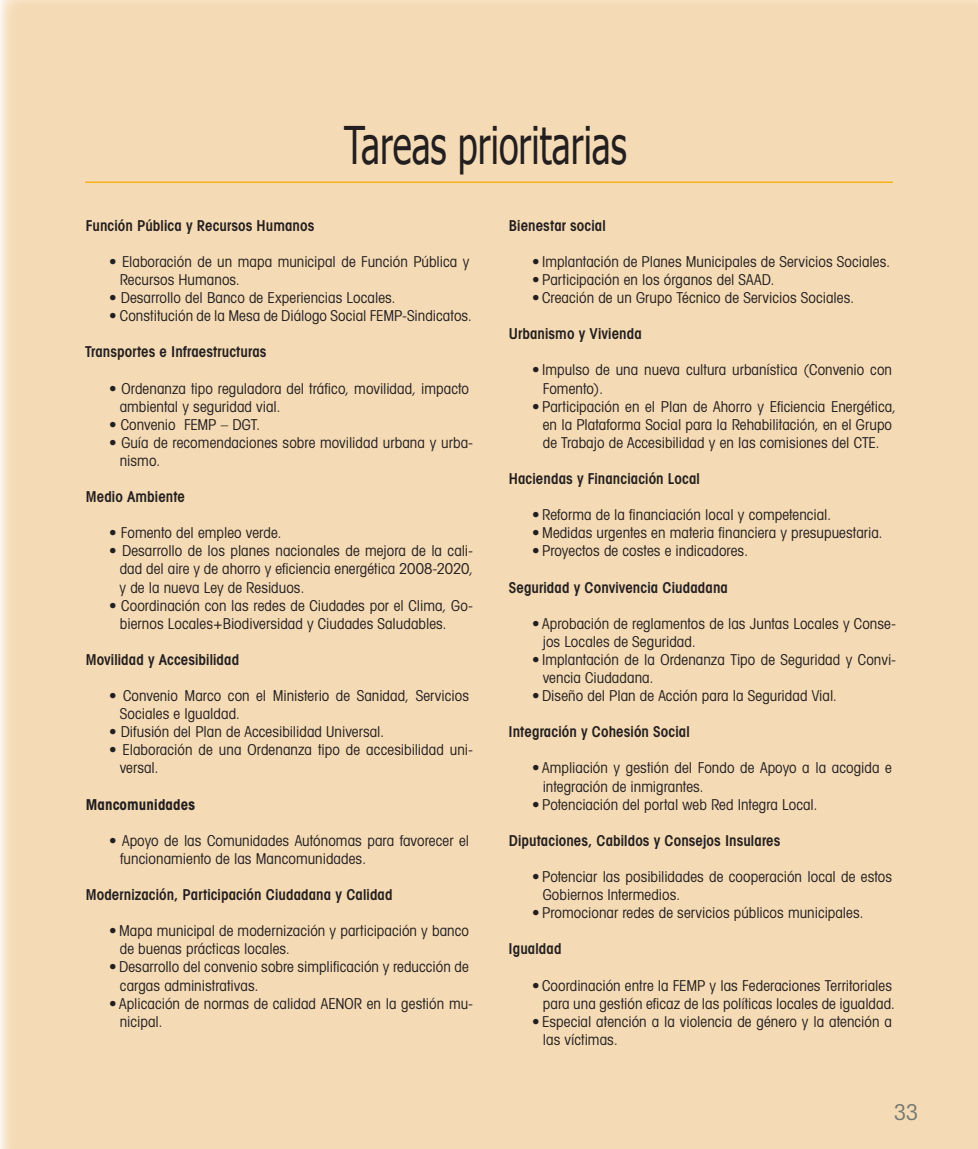
<style>
.page{position:relative;width:978px;height:1149px;background:#fff}
.page>*{position:absolute;margin:0;border:0;box-sizing:border-box;transform-origin:0 0}
.t1{font:51.9px "Tahoma";color:#231f20;scale:.69 1}
.t2{font:condensed 21.75px "Avant Garde";color:#727773}
.parrafo_texto_artiuc{font:condensed 15px/18.1px "Avant Garde";letter-spacing:.005em;color:#231f20}
.parrafo_texto_artiuc-2{font:600 condensed 15px "Avant Garde";letter-spacing:.005em;color:#231f20}
.parrafo_texto_artiuc-3{font:700 condensed 15px "Avant Garde";letter-spacing:.005em;color:#231f20}
</style>
<div class="page">
<div style="left:0;top:0;width:978px;height:1148px;background:#f5dbb5"></div>
<hr style="left:85px;top:181px;width:808px;height:2px;background:#f7b118">
<p class="t1" style="left:344px;top:112px;width:411px">Tareas prioritarias</p>
<p class="parrafo_texto_artiuc-2" style="left:86px;top:216px;width:230px">Función Pública y Recursos Humanos</p>
<p class="parrafo_texto_artiuc" style="left:120px;top:252px;width:351px;text-indent:-11px">• Elaboración de un mapa municipal de Función Pública y<br>Recursos Humanos.</p>
<p class="parrafo_texto_artiuc" style="left:109px;top:288px;width:288px">• Desarrollo del Banco de Experiencias Locales.</p>
<p class="parrafo_texto_artiuc" style="left:109px;top:306px;width:365px">• Constitución de la Mesa de Diálogo Social FEMP-Sindicatos.</p>
<p class="parrafo_texto_artiuc-2" style="left:85px;top:343px;width:183px">Transportes e Infraestructuras</p>
<p class="parrafo_texto_artiuc" style="left:120px;top:379px;width:351px;text-indent:-11px">• Ordenanza tipo reguladora del tráfico, movilidad, impacto ambiental y seguridad vial.</p>
<p class="parrafo_texto_artiuc" style="left:109px;top:415px;width:153px">• Convenio FEMP – DGT.</p>
<p class="parrafo_texto_artiuc" style="left:120px;top:433px;width:355px;text-indent:-11px">• Guía de recomendaciones sobre movilidad urbana y urba&shy;nismo.</p>
<p class="parrafo_texto_artiuc-2" style="left:86px;top:487px;width:101px">Medio Ambiente</p>
<p class="parrafo_texto_artiuc" style="left:109px;top:523px;width:174px">• Fomento del empleo verde.</p>
<p class="parrafo_texto_artiuc" style="left:120px;top:541px;width:355px;text-align:justify;text-indent:-10px">• Desarrollo de los planes nacionales de mejora de la cali&shy;dad del aire y de ahorro y eficiencia energética 2008-2020, y de la nueva Ley de Residuos.</p>
<p class="parrafo_texto_artiuc" style="left:120px;top:595px;width:355px;text-indent:-11px">• Coordinación con las redes de Ciudades por el Clima, Go&shy;biernos Locales+Biodiversidad y Ciudades Saludables.</p>
<p class="parrafo_texto_artiuc-2" style="left:86px;top:650px;width:155px">Movilidad y Accesibilidad</p>
<p class="parrafo_texto_artiuc" style="left:120px;top:686px;width:351px;text-indent:-11px">• Convenio Marco con el Ministerio de Sanidad, Servicios<br>Sociales e Igualdad.</p>
<p class="parrafo_texto_artiuc" style="left:109px;top:722px;width:277px">• Difusión del Plan de Accesibilidad Universal.</p>
<p class="parrafo_texto_artiuc" style="left:120px;top:740px;width:355px;text-indent:-11px">• Elaboración de una Ordenanza tipo de accesibilidad uni&shy;versal.</p>
<p class="parrafo_texto_artiuc-3" style="left:86px;top:794px;width:111px">Mancomunidades</p>
<p class="parrafo_texto_artiuc" style="left:120px;top:830px;width:351px;text-indent:-11px">• Apoyo de las Comunidades Autónomas para favorecer el funcionamiento de las Mancomunidades.</p>
<p class="parrafo_texto_artiuc-2" style="left:86px;top:885px;width:308px">Modernización, Participación Ciudadana y Calidad</p>
<p class="parrafo_texto_artiuc" style="left:120px;top:921px;width:351px;text-indent:-11px">• Mapa municipal de modernización y participación y banco de buenas prácticas locales.</p>
<p class="parrafo_texto_artiuc" style="left:120px;top:957px;width:350px;text-indent:-11px">• Desarrollo del convenio sobre simplificación y reducción de cargas administrativas.</p>
<p class="parrafo_texto_artiuc" style="left:120px;top:993px;width:355px;text-indent:-11px">• Aplicación de normas de calidad AENOR en la gestión mu&shy;nicipal.</p>
<p class="parrafo_texto_artiuc-2" style="left:509px;top:216px;width:98px">Bienestar social</p>
<p class="parrafo_texto_artiuc" style="left:532px;top:252px;width:360px">• Implantación de Planes Municipales de Servicios Sociales.</p>
<p class="parrafo_texto_artiuc" style="left:532px;top:270px;width:244px">• Participación en los órganos del SAAD.</p>
<p class="parrafo_texto_artiuc" style="left:532px;top:288px;width:324px">• Creación de un Grupo Técnico de Servicios Sociales.</p>
<p class="parrafo_texto_artiuc-2" style="left:509px;top:324px;width:135px">Urbanismo y Vivienda</p>
<p class="parrafo_texto_artiuc" style="left:543px;top:360px;width:351px;text-indent:-11px">• Impulso de una nueva cultura urbanística (Convenio con<br>Fomento).</p>
<p class="parrafo_texto_artiuc" style="left:532px;top:397px;width:366px;text-align:center">• Participación en el Plan de Ahorro y Eficiencia Energética, en la Plataforma Social para la Rehabilitación, en el Grupo de Trabajo de Accesibilidad y en las comisiones del CTE.</p>
<p class="parrafo_texto_artiuc-2" style="left:509px;top:469px;width:193px">Haciendas y Financiación Local</p>
<p class="parrafo_texto_artiuc" style="left:532px;top:505px;width:301px">• Reforma de la financiación local y competencial.</p>
<p class="parrafo_texto_artiuc" style="left:532px;top:523px;width:352px">• Medidas urgentes en materia financiera y presupuestaria.</p>
<p class="parrafo_texto_artiuc" style="left:532px;top:541px;width:218px">• Proyectos de costes e indicadores.</p>
<p class="parrafo_texto_artiuc-2" style="left:509px;top:578px;width:221px">Seguridad y Convivencia Ciudadana</p>
<p class="parrafo_texto_artiuc" style="left:543px;top:613px;width:355px;text-indent:-11px">• Aprobación de reglamentos de las Juntas Locales y Conse&shy;jos Locales de Seguridad.</p>
<p class="parrafo_texto_artiuc" style="left:543px;top:650px;width:355px;text-indent:-11px">• Implantación de la Ordenanza Tipo de Seguridad y Convi&shy;vencia Ciudadana.</p>
<p class="parrafo_texto_artiuc" style="left:532px;top:686px;width:306px">• Diseño del Plan de Acción para la Seguridad Vial.</p>
<p class="parrafo_texto_artiuc-2" style="left:509px;top:722px;width:183px">Integración y Cohesión Social</p>
<p class="parrafo_texto_artiuc" style="left:543px;top:758px;width:351px;text-indent:-11px">• Ampliación y gestión del Fondo de Apoyo a la acogida e integración de inmigrantes.</p>
<p class="parrafo_texto_artiuc" style="left:532px;top:794px;width:287px">• Potenciación del portal web Red Integra Local.</p>
<p class="parrafo_texto_artiuc-2" style="left:509px;top:831px;width:273px">Diputaciones, Cabildos y Consejos Insulares</p>
<p class="parrafo_texto_artiuc" style="left:543px;top:867px;width:351px;text-indent:-11px">• Potenciar las posibilidades de cooperación local de estos<br>Gobiernos Intermedios.</p>
<p class="parrafo_texto_artiuc" style="left:532px;top:903px;width:333px">• Promocionar redes de servicios públicos municipales.</p>
<p class="parrafo_texto_artiuc-2" style="left:509px;top:939px;width:55px">Igualdad</p>
<p class="parrafo_texto_artiuc" style="left:532px;top:975px;width:365px;text-align:right">• Coordinación entre la FEMP y las Federaciones Territoriales para una gestión eficaz de las políticas locales de igualdad.</p>
<p class="parrafo_texto_artiuc" style="left:543px;top:1011px;width:351px;text-indent:-11px">• Especial atención a la violencia de género y la atención a las víctimas.</p>
<p class="t2" style="left:894px;top:1098px;width:26px">33</p>
</div>
